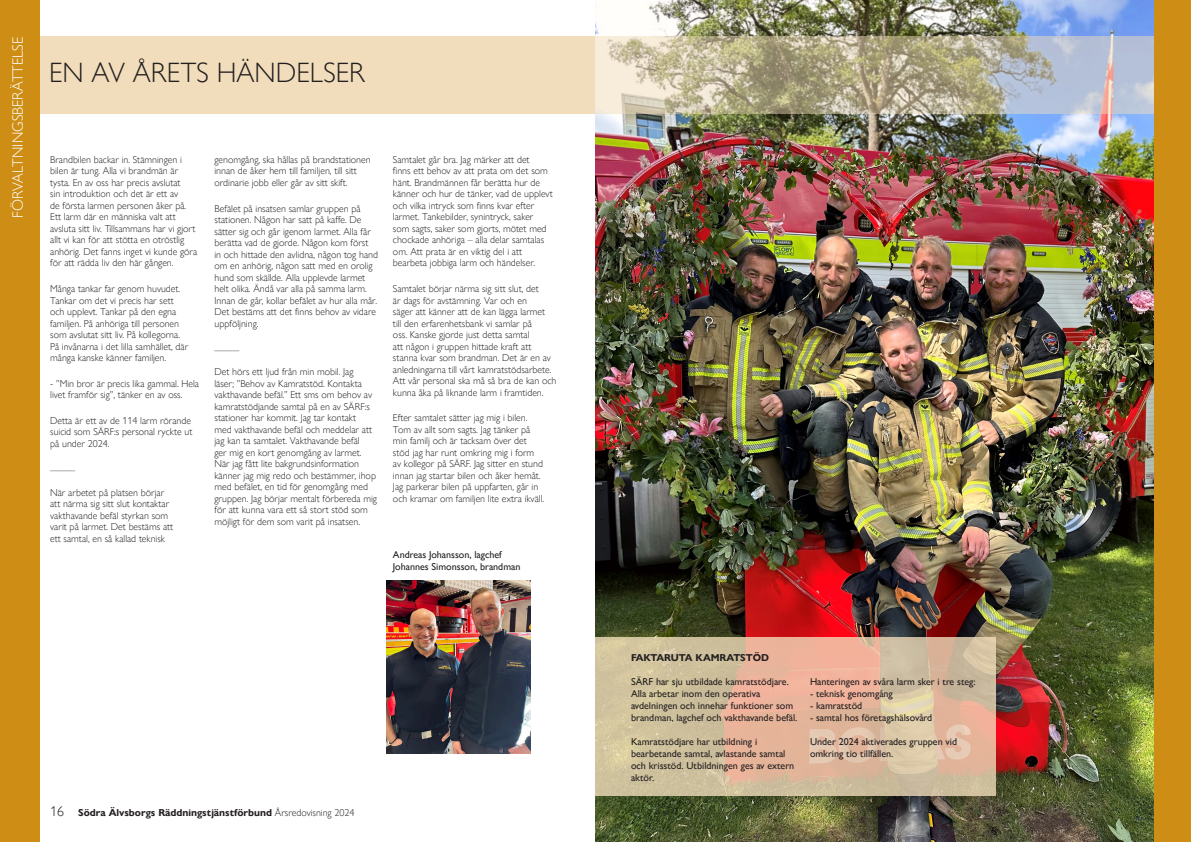
<style>
.page{position:relative;width:1191px;height:842px;background:#fff}
.page>*{position:absolute;margin:0;border:0;box-sizing:border-box;transform-origin:0 0}
.Vit_sidrubrik{font:300 28px "Gill Sans Nova";color:#231f20}
.Kaptielrubrik{font:300 15px "Gill Sans Nova";color:#fff}
.Brödtext_3-spalt{font:300 10px/11.5px "Gill Sans Nova";color:#231f20}
.Ingress_vit{font:10px/12px "Gill Sans Nova";color:#231f20}
.Brödtext_2-spalt{font:700 10px "Gill Sans Nova";color:#231f20}
.Brödtext_3-spalt-2{font:10px/11.5px "Gill Sans Nova";color:#231f20}
.Ingress_vit-2{font:700 10px "Gill Sans Nova";color:#231f20}
.s1{font-weight:300;font-size:14px}
.s2{font-weight:300}
</style>
<div class="page">
<div style="left:0;top:36px;width:595px;height:77px;background:#f1ddbb"></div>
<img style="left:595px;top:0;width:559px;height:841px">
<div style="left:0;top:0;width:39px;height:842px;background:#ce8e16"></div>
<svg style="left:595px;top:637px;width:400px;height:158px;background:#dabc9d"></svg>
<svg style="left:595px;top:36px;width:559px;height:77px;background:#bbb6a5"></svg>
<div style="left:1154px;top:0;width:37px;height:842px;background:#ce8e16"></div>
<img style="left:387px;top:581px;width:143px;height:173px">
<h2 class="Kaptielrubrik" style="left:9px;top:218px;width:182px;rotate:-90deg">FÖRVALTNINGSBERÄTTELSE</h2>
<h3 class="Vit_sidrubrik" style="left:49px;top:56px;width:318px">EN AV ÅRETS HÄNDELSER</h3>
<p class="Brödtext_3-spalt" style="left:50px;top:154px;width:149px">Brandbilen backar in. Stämningen i bilen är tung. Alla vi brandmän är tysta. En av oss har precis avslutat<br>sin introduktion och det är ett av<br>de första larmen personen åker på.<br>Ett larm där en människa valt att avsluta sitt liv. Tillsammans har vi gjort allt vi kan för att stötta en otröstlig anhörig. Det fanns inget vi kunde göra för att rädda liv den här gången.</p>
<p class="Brödtext_3-spalt" style="left:50px;top:283px;width:140px">Många tankar far genom huvudet.<br>Tankar om det vi precis har sett och upplevt. Tankar på den egna familjen. På anhöriga till personen som avslutat sitt liv. På kollegorna.<br>På invånarna i det lilla samhället, där många kanske känner familjen.</p>
<p class="Brödtext_3-spalt" style="left:50px;top:378px;width:150px">- ”Min bror är precis lika gammal. Hela livet framför sig”, tänker en av oss.</p>
<p class="Brödtext_3-spalt" style="left:50px;top:415px;width:144px">Detta är ett av de 114 larm rörande suicid som SÄRF:s personal ryckte ut på under 2024.</p>
<p class="Brödtext_3-spalt" style="left:50px;top:461px;width:27px">_____</p>
<p class="Brödtext_3-spalt" style="left:50px;top:487px;width:125px">När arbetet på platsen börjar att närma sig sitt slut kontaktar vakthavande befäl styrkan som varit på larmet. Det bestäms att ett samtal, en så kallad teknisk</p>
<p class="Brödtext_3-spalt" style="left:214px;top:154px;width:158px">genomgång, ska hållas på brandstationen innan de åker hem till familjen, till sitt ordinarie jobb eller går av sitt skift.</p>
<p class="Brödtext_3-spalt" style="left:214px;top:203px;width:165px">Befälet på insatsen samlar gruppen på stationen. Någon har satt på kaffe. De sätter sig och går igenom larmet. Alla får berätta vad de gjorde. Någon kom först<br>in och hittade den avlidna, någon tog hand om en anhörig, någon satt med en orolig hund som skällde. Alla upplevde larmet helt olika. Ändå var alla på samma larm.<br>Innan de går, kollar befälet av hur alla mår.<br>Det bestäms att det finns behov av vidare uppföljning.</p>
<p class="Brödtext_3-spalt" style="left:214px;top:341px;width:26px">_____</p>
<p class="Brödtext_3-spalt" style="left:214px;top:366px;width:164px">Det hörs ett ljud från min mobil. Jag<br>läser; ”Behov av Kamratstöd. Kontakta vakthavande befäl.” Ett sms om behov av kamratstödjande samtal på en av SÄRF:s stationer har kommit. Jag tar kontakt<br>med vakthavande befäl och meddelar att jag kan ta samtalet. Vakthavande befäl<br>ger mig en kort genomgång av larmet.<br>När jag fått lite bakgrundsinformation känner jag mig redo och bestämmer, ihop med befälet, en tid för genomgång med gruppen. Jag börjar mentalt förbereda mig för att kunna vara ett så stort stöd som möjligt för dem som varit på insatsen.</p>
<p class="Brödtext_3-spalt" style="left:393px;top:154px;width:161px">Samtalet går bra. Jag märker att det<br>finns ett behov av att prata om det som hänt. Brandmännen får berätta hur de känner och hur de tänker, vad de upplevt och vilka intryck som finns kvar efter larmet. Tankebilder, synintryck, saker<br>som sagts, saker som gjorts, mötet med chockade anhöriga – alla delar samtalas om. Att prata är en viktig del i att bearbeta jobbiga larm och händelser.</p>
<p class="Brödtext_3-spalt" style="left:393px;top:283px;width:165px">Samtalet börjar närma sig sitt slut, det<br>är dags för avstämning. Var och en<br>säger att känner att de kan lägga larmet<br>till den erfarenhetsbank vi samlar på<br>oss. Kanske gjorde just detta samtal<br>att någon i gruppen hittade kraft att stanna kvar som brandman. Det är en av anledningarna till vårt kamratstödsarbete.<br>Att vår personal ska må så bra de kan och kunna åka på liknande larm i framtiden.</p>
<p class="Brödtext_3-spalt" style="left:393px;top:412px;width:153px">Efter samtalet sätter jag mig i bilen.<br>Tom av allt som sagts. Jag tänker på min familj och är tacksam över det stöd jag har runt omkring mig i form av kollegor på SÄRF. Jag sitter en stund innan jag startar bilen och åker hemåt.<br>Jag parkerar bilen på uppfarten, går in och kramar om familjen lite extra ikväll.</p>
<p class="Brödtext_3-spalt-2" style="left:393px;top:549px;width:129px">Andreas Johansson, lagchef<br>Johannes Simonsson, brandman</p>
<p class="Brödtext_2-spalt" style="left:50px;top:806px;width:306px"><span class="s1">16</span> Södra Älvsborgs Räddningstjänstförbund <span class="s2">Årsredovisning 2024</span></p>
<p class="Ingress_vit-2" style="left:631px;top:652px;width:140px">FAKTARUTA KAMRATSTÖD</p>
<p class="Ingress_vit" style="left:631px;top:676px;width:168px">SÄRF har sju utbildade kamratstödjare.<br>Alla arbetar inom den operativa avdelningen och innehar funktioner som brandman, lagchef och vakthavande befäl.</p>
<p class="Ingress_vit" style="left:631px;top:736px;width:165px">Kamratstödjare har utbildning i bearbetande samtal, avlastande samtal och krisstöd. Utbildningen ges av extern aktör.</p>
<p class="Ingress_vit" style="left:810px;top:676px;width:167px">Hanteringen av svåra larm sker i tre steg:</p>
<p class="Ingress_vit" style="left:810px;top:688px;width:84px">- teknisk genomgång</p>
<p class="Ingress_vit" style="left:810px;top:700px;width:54px">- kamratstöd</p>
<p class="Ingress_vit" style="left:810px;top:712px;width:124px">- samtal hos företagshälsovård</p>
<p class="Ingress_vit" style="left:810px;top:736px;width:149px">Under 2024 aktiverades gruppen vid omkring tio tillfällen.</p>
</div>
